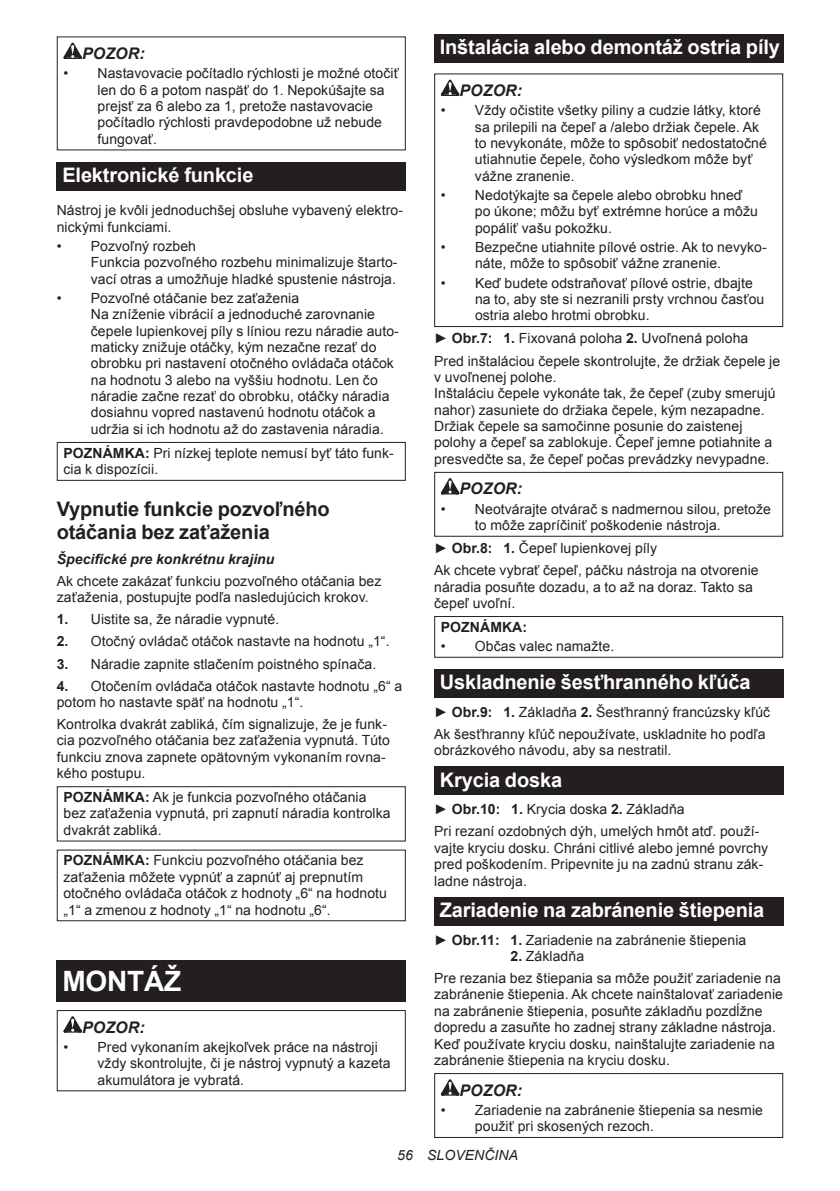
<style>
.page{position:relative;width:840px;height:1191px;background:#fff}
.page>*{position:absolute;margin:0;border:0;box-sizing:border-box;transform-origin:0 0}
.t1{font:700 28px "Arial";letter-spacing:-.01em;color:#fff}
.t2{font:700 20px "Arial";letter-spacing:-.01em;color:#fff}
.t3{font:700 20px/23.4px "Arial";letter-spacing:-.01em;color:#231f20}
.t4{font:italic 700 16px "Arial";letter-spacing:.005em;color:#231f20}
.t5{font:14px/16.4px "Arial";letter-spacing:.005em;color:#231f20}
.t6{font:italic 700 14px "Arial";letter-spacing:.005em;color:#231f20}
.t7{font:italic 14px "Arial";letter-spacing:.005em;color:#231f20}
.t8{font:700 14px "Arial";letter-spacing:.005em;color:#231f20}
.s1{font-weight:700}
</style>
<div class="page">
<svg style="left:63px;top:43px;width:19px;height:16px"></svg>
<div style="left:57px;top:162px;width:348px;height:28px;background:#231f20"></div>
<div style="left:57px;top:442px;width:348px;height:39px;border:1px solid #231f20"></div>
<div style="left:57px;top:786px;width:348px;height:55px;border:1px solid #231f20"></div>
<div style="left:57px;top:849px;width:348px;height:72px;border:1px solid #231f20"></div>
<div style="left:57px;top:961px;width:348px;height:41px;background:#231f20"></div>
<svg style="left:63px;top:1016px;width:19px;height:16px"></svg>
<div style="left:57px;top:1010px;width:348px;height:81px;border:1px solid #231f20"></div>
<div style="left:434px;top:34px;width:348px;height:29px;background:#231f20"></div>
<svg style="left:440px;top:80px;width:19px;height:16px"></svg>
<div style="left:434px;top:73px;width:348px;height:254px;border:1px solid #231f20"></div>
<svg style="left:440px;top:478px;width:19px;height:16px"></svg>
<div style="left:434px;top:472px;width:348px;height:65px;border:1px solid #231f20"></div>
<div style="left:434px;top:616px;width:348px;height:42px;border:1px solid #231f20"></div>
<div style="left:434px;top:669px;width:348px;height:28px;background:#231f20"></div>
<div style="left:434px;top:766px;width:348px;height:29px;background:#231f20"></div>
<div style="left:434px;top:897px;width:348px;height:28px;background:#231f20"></div>
<svg style="left:440px;top:1079px;width:19px;height:16px"></svg>
<div style="left:434px;top:1073px;width:348px;height:65px;border:1px solid #231f20"></div>
<p class="t4" style="left:82px;top:43px;width:64px">POZOR:</p>
<p class="t5" style="left:97px;top:65px;width:303px;text-indent:-34px">• Nastavovacie počítadlo rýchlosti je možné otočiť len do 6 a potom naspäť do 1. Nepokúšajte sa prejsť za 6 alebo za 1, pretože nastavovacie počítadlo rýchlosti pravdepodobne už nebude fungovať.</p>
<h2 class="t2" style="left:62px;top:161px;width:192px">Elektronické funkcie</h2>
<p class="t5" style="left:57px;top:202px;width:347px">Nástroj je kvôli jednoduchšej obsluhe vybavený elektro&shy;nickými funkciami.</p>
<p class="t5" style="left:91px;top:238px;width:308px;text-indent:-34px">• Pozvoľný rozbeh<br>Funkcia pozvoľného rozbehu minimalizuje štarto&shy;vací otras a umožňuje hladké spustenie nástroja.</p>
<p class="t5" style="left:91px;top:290px;width:309px;text-indent:-34px">• Pozvoľné otáčanie bez zaťaženia<br>Na zníženie vibrácií a jednoduché zarovnanie čepele lupienkovej píly s líniou rezu náradie auto&shy;maticky znižuje otáčky, kým nezačne rezať do obrobku pri nastavení otočného ovládača otáčok na hodnotu 3 alebo na vyššiu hodnotu. Len čo náradie začne rezať do obrobku, otáčky náradia dosiahnu vopred nastavenú hodnotu otáčok a udržia si ich hodnotu až do zastavenia náradia.</p>
<p class="t5" style="left:63px;top:445px;width:332px"><span class="s1">POZNÁMKA:</span> Pri nízkej teplote nemusí byť táto funk&shy;cia k dispozícii.</p>
<h2 class="t3" style="left:57px;top:497px;width:274px">Vypnutie funkcie pozvoľného otáčania bez zaťaženia</h2>
<p class="t6" style="left:57px;top:549px;width:219px">Špecifické pre konkrétnu krajinu</p>
<p class="t5" style="left:57px;top:573px;width:326px">Ak chcete zakázať funkciu pozvoľného otáčania bez zaťaženia, postupujte podľa nasledujúcich krokov.</p>
<p class="t5" style="left:57px;top:611px;width:224px"><span class="s1">1.</span> Uistite sa, že náradie vypnuté.</p>
<p class="t5" style="left:57px;top:633px;width:334px"><span class="s1">2.</span> Otočný ovládač otáčok nastavte na hodnotu „1“.</p>
<p class="t5" style="left:57px;top:655px;width:321px"><span class="s1">3.</span> Náradie zapnite stlačením poistného spínača.</p>
<p class="t5" style="left:57px;top:677px;width:347px"><span class="s1">4.</span> Otočením ovládača otáčok nastavte hodnotu „6“ a potom ho nastavte späť na hodnotu „1“.</p>
<p class="t5" style="left:57px;top:716px;width:334px">Kontrolka dvakrát zabliká, čím signalizuje, že je funk&shy;cia pozvoľného otáčania bez zaťaženia vypnutá. Túto funkciu znova zapnete opätovným vykonaním rovna&shy;kého postupu.</p>
<p class="t5" style="left:63px;top:789px;width:328px"><span class="s1">POZNÁMKA:</span> Ak je funkcia pozvoľného otáčania bez zaťaženia vypnutá, pri zapnutí náradia kontrolka dvakrát zabliká.</p>
<p class="t5" style="left:63px;top:852px;width:325px"><span class="s1">POZNÁMKA:</span> Funkciu pozvoľného otáčania bez zaťaženia môžete vypnúť a zapnúť aj prepnutím otočného ovládača otáčok z hodnoty „6“ na hodnotu „1“ a zmenou z hodnoty „1“ na hodnotu „6“.</p>
<h1 class="t1" style="left:62px;top:962px;width:120px">MONTÁŽ</h1>
<p class="t4" style="left:82px;top:1016px;width:64px">POZOR:</p>
<p class="t5" style="left:97px;top:1039px;width:294px;text-indent:-34px">• Pred vykonaním akejkoľvek práce na nástroji vždy skontrolujte, či je nástroj vypnutý a kazeta akumulátora je vybratá.</p>
<h2 class="t2" style="left:439px;top:34px;width:341px">Inštalácia alebo demontáž ostria píly</h2>
<p class="t4" style="left:459px;top:80px;width:64px">POZOR:</p>
<p class="t5" style="left:474px;top:102px;width:293px;text-indent:-34px">• Vždy očistite všetky piliny a cudzie látky, ktoré sa prilepili na čepeľ a /alebo držiak čepele. Ak to nevykonáte, môže to spôsobiť nedostatočné utiahnutie čepele, čoho výsledkom môže byť vážne zranenie.</p>
<p class="t5" style="left:474px;top:187px;width:284px;text-indent:-34px">• Nedotýkajte sa čepele alebo obrobku hneď po úkone; môžu byť extrémne horúce a môžu popáliť vašu pokožku.</p>
<p class="t5" style="left:474px;top:239px;width:293px;text-indent:-34px">• Bezpečne utiahnite pílové ostrie. Ak to nevyko&shy;náte, môže to spôsobiť vážne zranenie.</p>
<p class="t5" style="left:474px;top:275px;width:291px;text-indent:-34px">• Keď budete odstraňovať pílové ostrie, dbajte na to, aby ste si nezranili prsty vrchnou časťou ostria alebo hrotmi obrobku.</p>
<p class="t5" style="left:434px;top:328px;width:347px;line-height:22px">► <span class="s1">Obr.7: 1.</span> Fixovaná poloha <span class="s1">2.</span> Uvoľnená poloha<br>Pred inštaláciou čepele skontrolujte, že držiak čepele je</p>
<p class="t5" style="left:434px;top:369px;width:342px">v uvoľnenej polohe.<br>Inštaláciu čepele vykonáte tak, že čepeľ (zuby smerujú nahor) zasuniete do držiaka čepele, kým nezapadne.<br>Držiak čepele sa samočinne posunie do zaistenej polohy a čepeľ sa zablokuje. Čepeľ jemne potiahnite a presvedčte sa, že čepeľ počas prevádzky nevypadne.</p>
<p class="t4" style="left:459px;top:478px;width:64px">POZOR:</p>
<p class="t5" style="left:474px;top:501px;width:297px;text-indent:-34px">• Neotvárajte otvárač s nadmernou silou, pretože to môže zapríčiniť poškodenie nástroja.</p>
<p class="t5" style="left:434px;top:537px;width:326px;line-height:22px">► <span class="s1">Obr.8: 1.</span> Čepeľ lupienkovej píly<br>Ak chcete vybrať čepeľ, páčku nástroja na otvorenie</p>
<p class="t5" style="left:434px;top:578px;width:320px">náradia posuňte dozadu, a to až na doraz. Takto sa čepeľ uvoľní.</p>
<p class="t8" style="left:440px;top:617px;width:88px">POZNÁMKA:</p>
<p class="t5" style="left:440px;top:638px;width:175px">• Občas valec namažte.</p>
<h2 class="t2" style="left:439px;top:668px;width:312px">Uskladnenie šesťhranného kľúča</h2>
<p class="t5" style="left:434px;top:701px;width:337px;line-height:22px">► <span class="s1">Obr.9: 1.</span> Základňa <span class="s1">2.</span> Šesťhranný francúzsky kľúč<br>Ak šesťhranny kľúč nepoužívate, uskladnite ho podľa</p>
<p class="t5" style="left:434px;top:742px;width:239px">obrázkového návodu, aby sa nestratil.</p>
<h2 class="t2" style="left:439px;top:766px;width:124px">Krycia doska</h2>
<p class="t5" style="left:434px;top:798px;width:326px;line-height:22px">► <span class="s1">Obr.10: 1.</span> Krycia doska <span class="s1">2.</span> Základňa<br>Pri rezaní ozdobných dýh, umelých hmôt atď. použí-</p>
<p class="t5" style="left:434px;top:840px;width:335px">vajte kryciu dosku. Chráni citlivé alebo jemné povrchy pred poškodením. Pripevnite ju na zadnú stranu zák&shy;ladne nástroja.</p>
<h2 class="t2" style="left:439px;top:896px;width:326px">Zariadenie na zabránenie štiepenia</h2>
<p class="t5" style="left:434px;top:931px;width:313px">► <span class="s1">Obr.11: 1.</span> Zariadenie na zabránenie štiepenia</p>
<p class="t5" style="left:434px;top:945px;width:348px;line-height:22px;text-indent:76px"><span class="s1">2.</span> Základňa<br>Pre rezania bez štiepania sa môže použiť zariadenie na</p>
<p class="t5" style="left:434px;top:986px;width:350px">zabránenie štiepenia. Ak chcete nainštalovať zariadenie na zabránenie štiepenia, posuňte základňu pozdĺžne dopredu a zasuňte ho zadnej strany základne nástroja.<br>Keď používate kryciu dosku, nainštalujte zariadenie na zabránenie štiepenia na kryciu dosku.</p>
<p class="t4" style="left:459px;top:1079px;width:64px">POZOR:</p>
<p class="t5" style="left:474px;top:1102px;width:289px;text-indent:-34px">• Zariadenie na zabránenie štiepenia sa nesmie použiť pri skosených rezoch.</p>
<p class="t7" style="left:397px;top:1146px;width:122px">56 SLOVENČINA</p>
</div>
